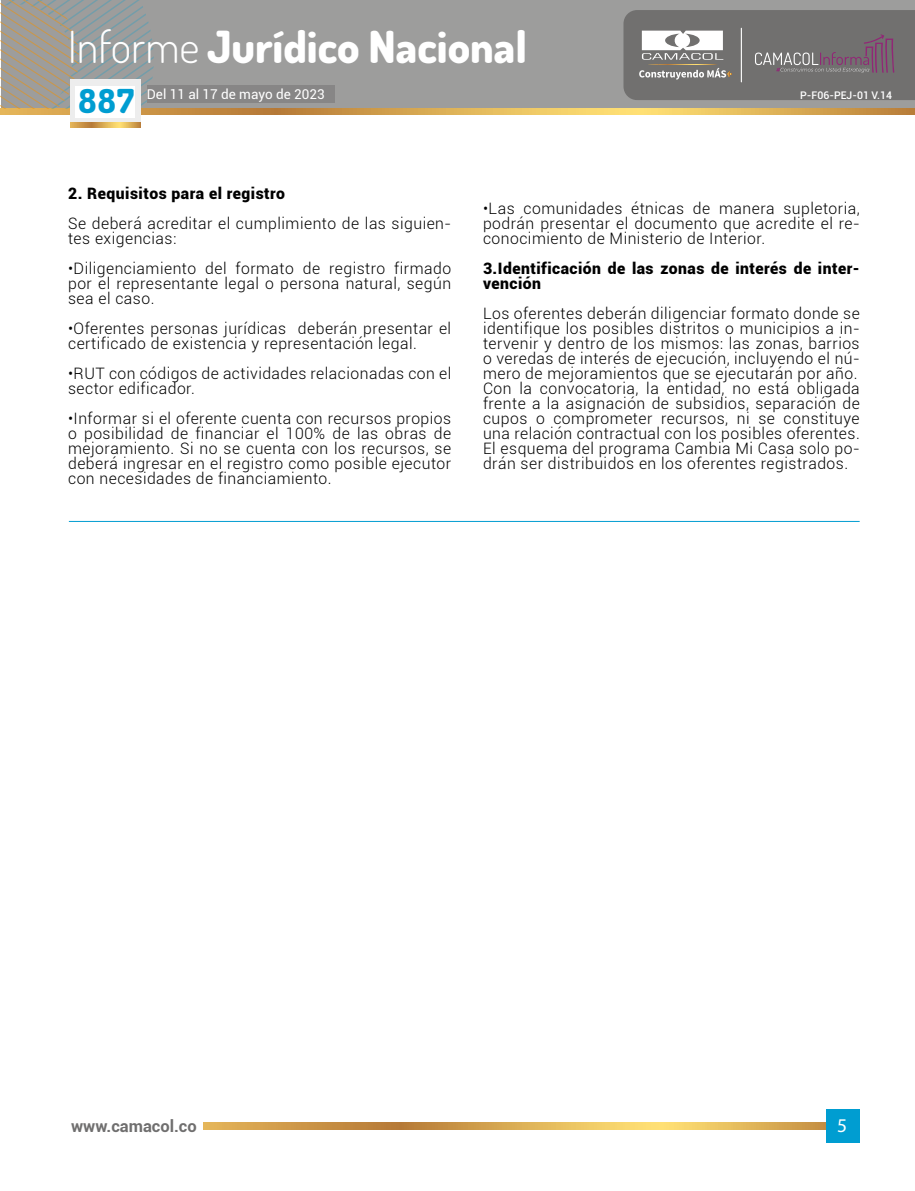
<style>
.page{position:relative;width:915px;height:1191px;background:#fff}
.page>*{position:absolute;margin:0;border:0;box-sizing:border-box;transform-origin:0 0}
.t1{font:800 44.25px "Dosis";color:#fff}
.t2{font:800 33px "Dosis";color:#009dd1}
.t3{font:900 19.5px "Roboto";color:#fff}
.t4{font:19.5px "Myriad Pro";color:#fff}
.t5{font:700 16.5px "Roboto";color:#706f6f}
.t6{font:300 15.75px/15px "Roboto";letter-spacing:.03em;color:#000;text-align:justify}
.t7{font:900 15.75px/15px "Roboto";letter-spacing:.03em;color:#000}
.t8{font:13.5px "Roboto";color:#fff}
.t9{font:10.5px "Roboto";color:#fff}
.t10{font:500 10.5px "Roboto";color:#fff}
.s1{font-weight:300}
</style>
<div class="page">
<svg style="left:203px;top:1122px;width:622px;height:7px;background:#d9ab54"></svg>
<div style="left:825px;top:1109px;width:33px;height:34px;background:#009dd1"></div>
<div style="left:1px;top:0;width:913px;height:108px;background:#9d9d9c"></div>
<svg style="left:1px;top:109px;width:913px;height:5px;background:#d8aa53"></svg>
<svg style="left:1px;top:0;width:158px;height:109px"></svg>
<svg style="left:70px;top:122px;width:70px;height:5px"></svg>
<div style="left:70px;top:79px;width:70px;height:43px;background:#ededed"></div>
<svg style="left:623px;top:10px;width:291px;height:90px;background:#7d7a7b"></svg>
<div style="left:147px;top:85px;width:187px;height:18px;background:#878686"></div>
<div style="left:75px;top:86px;width:60px;height:32px;background:#fff"></div>
<hr style="left:69px;top:521px;width:790px;height:1px;background:#009dd1">
<h1 class="t1" style="left:68px;top:18px;width:460px"><span class="s1">Informe</span> Jurídico Nacional</h1>
<h2 class="t2" style="left:97px;top:80px;width:37px">46</h2>
<p class="t9" style="left:150px;top:89px;width:134px">De junio 30 a julio 6 de 2022</p>
<p class="t2" style="left:78px;top:80px;width:57px">887</p>
<p class="t8" style="left:147px;top:85px;width:179px">Del 11 al 17 de mayo de 2023</p>
<p class="t10" style="left:800px;top:87px;width:93px">P-F06-PEJ-01 V.14</p>
<p class="t7" style="left:68px;top:185px;width:218px">2. Requisitos para el registro</p>
<p class="t6" style="left:68px;top:215px;width:384px">Se deberá acreditar el cumplimiento de las siguien&shy;tes exigencias:</p>
<p class="t6" style="left:68px;top:260px;width:384px">•Diligenciamiento del formato de registro firmado por el representante legal o persona natural, según sea el caso.</p>
<p class="t6" style="left:68px;top:320px;width:384px">•Oferentes personas jurídicas deberán presentar el certificado de existencia y representación legal.</p>
<p class="t6" style="left:68px;top:365px;width:384px">•RUT con códigos de actividades relacionadas con el sector edificador.</p>
<p class="t6" style="left:68px;top:410px;width:384px">•Informar si el oferente cuenta con recursos propios o posibilidad de financiar el 100% de las obras de mejoramiento. Si no se cuenta con los recursos, se deberá ingresar en el registro como posible ejecutor con necesidades de financiamiento.</p>
<p class="t6" style="left:483px;top:200px;width:378px">•Las comunidades étnicas de manera supletoria, podrán presentar el documento que acredite el re&shy;conocimiento de Ministerio de Interior.</p>
<p class="t7" style="left:483px;top:260px;width:378px">3.Identificación de las zonas de interés de inter&shy;vención</p>
<p class="t6" style="left:483px;top:305px;width:378px">Los oferentes deberán diligenciar formato donde se identifique los posibles distritos o municipios a in&shy;tervenir y dentro de los mismos: las zonas, barrios o veredas de interés de ejecución, incluyendo el nú&shy;mero de mejoramientos que se ejecutarán por año.</p>
<p class="t6" style="left:483px;top:380px;width:378px">Con la convocatoria, la entidad, no está obligada frente a la asignación de subsidios, separación de cupos o comprometer recursos, ni se constituye una relación contractual con los posibles oferentes.<br>El esquema del programa Cambia Mi Casa solo po&shy;drán ser distribuidos en los oferentes registrados.</p>
<p class="t5" style="left:71px;top:1114px;width:127px">www.camacol.co</p>
<p class="t3" style="left:836px;top:1114px;width:13px">1</p>
<p class="t4" style="left:836px;top:1113px;width:12px">5</p>
</div>
